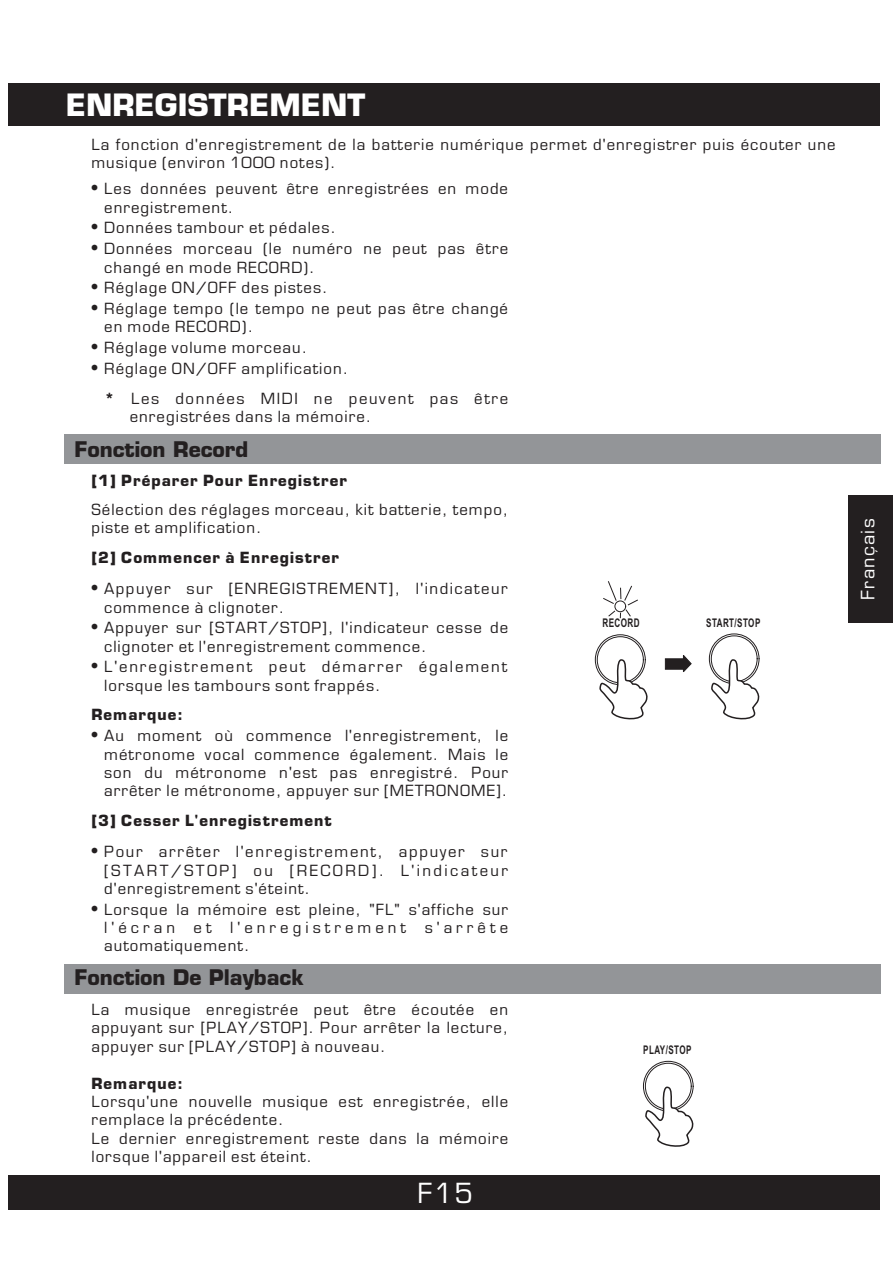
<style>
.page{position:relative;width:893px;height:1263px;background:#fff}
.page>*{position:absolute;margin:0;border:0;box-sizing:border-box;transform-origin:0 0}
.t1{font:700 30px "Eurostile";color:#fff}
.t2{font:27px "Eurostile";color:#fff}
.t3{font:700 21px "Eurostile";color:#231f20}
.t4{font:18px/39.2px "Helvetica";color:#231f20}
.t5{font:18px "Eurostile";letter-spacing:.07em;color:#fff}
.t6{font:15px/18.3px "Eurostile";letter-spacing:.07em;color:#231f20}
.t7{font:700 15px "Eurostile";letter-spacing:.07em;color:#231f20}
.t8{font:15px/18.6px "Eurostile";letter-spacing:.125em;color:#231f20}
.t9{font:15px/18.6px "Eurostile";letter-spacing:.1em;color:#231f20}
.t10{font:15px/18.3px "Eurostile";letter-spacing:.105em;color:#231f20}
.t11{font:700 12px "Arial";letter-spacing:.055em;color:#231f20;scale:.68 1}
.t12{font:700 11.85px "Arial";letter-spacing:.055em;color:#231f20;scale:.67 1}
</style>
<div class="page">
<div style="left:9px;top:1176px;width:871px;height:34px;background:#231f20"></div>
<div style="left:64px;top:434px;width:816px;height:29px;background:#939598"></div>
<div style="left:9px;top:83px;width:871px;height:42px;background:#231f20"></div>
<svg style="left:709px;top:633px;width:51px;height:87px"></svg>
<svg style="left:665px;top:655px;width:27px;height:17px"></svg>
<svg style="left:595px;top:581px;width:53px;height:139px"></svg>
<div style="left:64px;top:964px;width:816px;height:30px;background:#939598"></div>
<svg style="left:643px;top:1060px;width:51px;height:87px"></svg>
<div style="left:848px;top:495px;width:45px;height:128px;background:#231f20"></div>
<h1 class="t1" style="left:66px;top:94px;width:301px">ENREGISTREMENT</h1>
<p class="t6" style="left:91px;top:137px;width:746px">La fonction d'enregistrement de la batterie numérique permet d'enregistrer puis écouter une musique (environ 1000 notes).</p>
<p class="t6" style="left:104px;top:181px;width:405px">Les données peuvent être enregistrées en mode enregistrement.</p>
<p class="t6" style="left:104px;top:219px;width:405px;line-height:20.9px">Données tambour et pédales.<br>Données morceau (le numéro ne peut pas être</p>
<p class="t6" style="left:104px;top:258px;width:405px;line-height:20.7px">changé en mode RECORD).<br>Réglage ON/OFF des pistes.<br>Réglage tempo (le tempo ne peut pas être changé</p>
<p class="t6" style="left:104px;top:318px;width:245px;line-height:20.7px">en mode RECORD).<br>Réglage volume morceau.<br>Réglage ON/OFF amplification.</p>
<p class="t10" style="left:130px;top:390px;width:380px">Les données MIDI ne peuvent pas être enregistrées dans la mémoire.</p>
<p class="t4" style="left:91px;top:170px;width:8px">• •</p>
<p class="t4" style="left:91px;top:230px;width:8px">• •</p>
<p class="t4" style="left:91px;top:290px;width:8px">• •</p>
<p class="t4" style="left:91px;top:350px;width:8px">•</p>
<p class="t7" style="left:104px;top:392px;width:12px">*</p>
<h3 class="t3" style="left:74px;top:441px;width:175px">Fonction Record</h3>
<p class="t7" style="left:91px;top:475px;width:257px">[1] Préparer Pour Enregistrer</p>
<p class="t6" style="left:91px;top:501px;width:418px">Sélection des réglages morceau, kit batterie, tempo, piste et amplification.</p>
<p class="t7" style="left:91px;top:551px;width:249px">[2] Commencer à Enregistrer</p>
<p class="t9" style="left:104px;top:581px;width:405px">Appuyer sur [ENREGISTREMENT], l'indicateur commence à clignoter.</p>
<p class="t6" style="left:104px;top:620px;width:405px">Appuyer sur [START/STOP], l'indicateur cesse de clignoter et l'enregistrement commence.</p>
<p class="t8" style="left:104px;top:659px;width:405px">L'enregistrement peut démarrer également lorsque les tambours sont frappés.</p>
<p class="t6" style="left:104px;top:728px;width:405px;text-align:justify">Au moment où commence l'enregistrement, le métronome vocal commence également. Mais le son du métronome n'est pas enregistré. Pour arrêter le métronome, appuyer sur [METRONOME].</p>
<p class="t4" style="left:91px;top:570px;width:8px;text-align:justify">• • •</p>
<p class="t7" style="left:91px;top:709px;width:93px">Remarque:</p>
<p class="t4" style="left:91px;top:717px;width:8px">•</p>
<p class="t7" style="left:91px;top:814px;width:242px">[3] Cesser L'enregistrement</p>
<p class="t6" style="left:104px;top:844px;width:405px;text-align:justify">Pour arrêter l'enregistrement, appuyer sur [START/STOP] ou [RECORD]. L'indicateur d'enregistrement s'éteint.</p>
<p class="t6" style="left:104px;top:901px;width:405px;text-align:justify">Lorsque la mémoire est pleine, "FL" s'affiche sur l'écran et l'enregistrement s'arrête automatiquement.</p>
<p class="t4" style="left:91px;top:833px;width:8px">•</p>
<p class="t4" style="left:91px;top:890px;width:8px">•</p>
<h3 class="t3" style="left:74px;top:969px;width:231px">Fonction De Playback</h3>
<p class="t6" style="left:91px;top:1002px;width:418px;text-align:justify">La musique enregistrée peut être écoutée en appuyant sur [PLAY/STOP]. Pour arrêter la lecture, appuyer sur [PLAY/STOP] à nouveau.</p>
<p class="t7" style="left:91px;top:1077px;width:93px">Remarque:</p>
<p class="t6" style="left:91px;top:1094px;width:418px">Lorsqu'une nouvelle musique est enregistrée, elle remplace la précédente.<br>Le dernier enregistrement reste dans la mémoire lorsque l'appareil est éteint.</p>
<h2 class="t2" style="left:417px;top:1183px;width:57px">F15</h2>
<p class="t11" style="left:602px;top:619px;width:56px">RECORD</p>
<p class="t12" style="left:706px;top:618px;width:82px">START/STOP</p>
<p class="t12" style="left:643px;top:1046px;width:73px">PLAY/STOP</p>
<p class="t5" style="left:861px;top:600px;width:82px;rotate:-90deg">Français</p>
</div>
